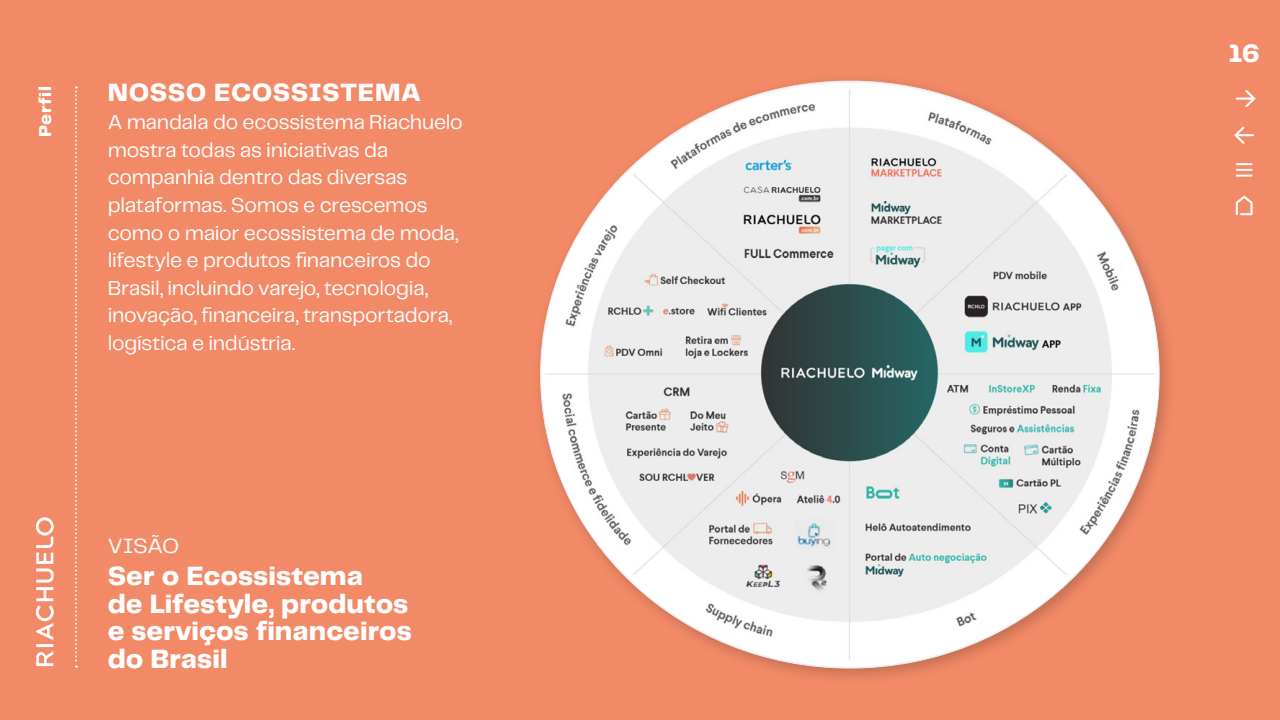
<style>
.page{position:relative;width:1280px;height:720px;background:#f28a67}
.page>*{position:absolute;margin:0;border:0;box-sizing:border-box;transform-origin:0 0}
.t1{font:800 27.5px/27.5px "PP Telegraf";color:#fff}
.t2{font:800 26.3px "PP Telegraf";color:#fff}
.t3{font:800 26px "PP Telegraf";letter-spacing:.015em;color:#fff}
.t4{font:21.4px "PP Telegraf";letter-spacing:-.025em;color:#fff;scale:1.04 1}
.t5{font:21px/27.6px "PP Telegraf";letter-spacing:-.015em;color:#fff}
.t6{font:800 18px "PP Telegraf";letter-spacing:.035em;color:#fff}
</style>
<div class="page">
<img style="left:541px;top:81px;width:618px;height:587px">
<svg style="left:36px;top:517px;width:18px;height:149px"></svg>
<svg style="left:1234px;top:127px;width:20px;height:17px"></svg>
<svg style="left:1236px;top:90px;width:19px;height:17px"></svg>
<svg style="left:1236px;top:196px;width:17px;height:19px"></svg>
<svg style="left:1237px;top:163px;width:15px;height:14px"></svg>
<svg style="left:75px;top:86px;width:2px;height:582px"></svg>
<p class="t6" style="left:33px;top:137px;width:53px;rotate:-90deg">Perfil</p>
<p class="t3" style="left:108px;top:75px;width:315px">NOSSO ECOSSISTEMA</p>
<p class="t5" style="left:108px;top:108px;width:357px">A mandala do ecossistema Riachuelo mostra todas as iniciativas da companhia dentro das diversas plataformas. Somos e crescemos como o maior ecossistema de moda, lifestyle e produtos financeiros do Brasil, incluindo varejo, tecnologia, inovação, financeira, transportadora, logística e indústria.</p>
<p class="t4" style="left:108px;top:532px;width:70px">VISÃO</p>
<h1 class="t1" style="left:108px;top:563px;width:306px">Ser o Ecossistema<br>de Lifestyle, produtos e serviços financeiros do Brasil</h1>
<p class="t2" style="left:1229px;top:35px;width:33px">16</p>
</div>
